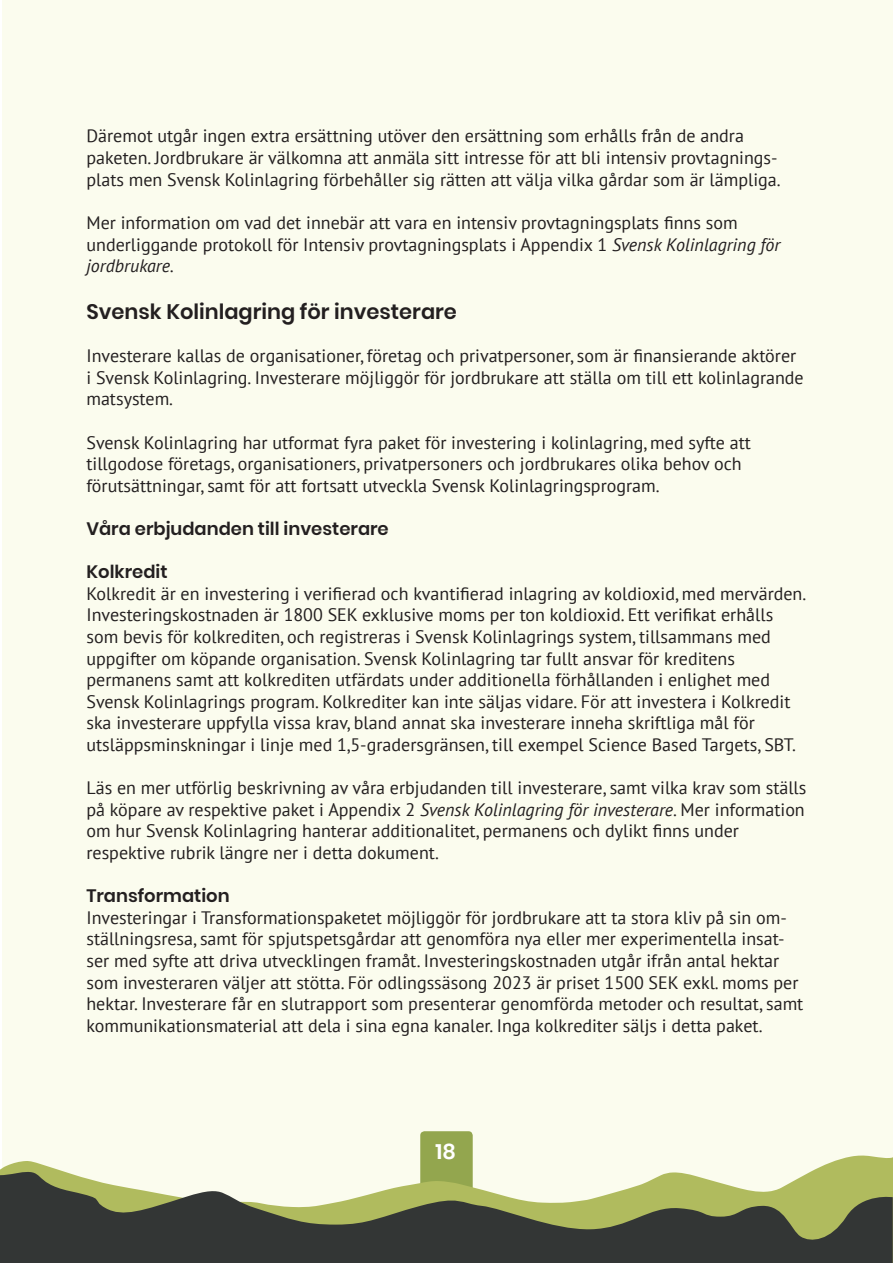
<style>
.page{position:relative;width:893px;height:1263px;background:#fff}
.page>*{position:absolute;margin:0;border:0;box-sizing:border-box;transform-origin:0 0}
.t1{font:600 21px "Poppins";color:#231f20}
.t2{font:600 21px "Poppins";color:#fff}
.t3{font:18px/21.6px "PT Sans";color:#231f20}
.t4{font:600 18px "Poppins";color:#231f20}
.s1{font-style:italic}
</style>
<div class="page">
<div style="left:2px;top:0;width:891px;height:1260px;background:#fbfcee"></div>
<div style="left:420px;top:1131px;width:53px;height:132px;background:#93a64e;border-radius:4px"></div>
<svg style="left:0;top:1155px;width:892px;height:17px"></svg>
<svg style="left:0;top:1172px;width:892px;height:91px;fill:#333635"></svg>
<svg style="left:892px;top:1157px;width:1px;height:106px"></svg>
<p class="t3" style="left:86px;top:125px;width:696px">Däremot utgår ingen extra ersättning utöver den ersättning som erhålls från de andra paketen. Jordbrukare är välkomna att anmäla sitt intresse för att bli intensiv provtagnings&shy;plats men Svensk Kolinlagring förbehåller sig rätten att välja vilka gårdar som är lämpliga.</p>
<p class="t3" style="left:86px;top:211px;width:695px">Mer information om vad det innebär att vara en intensiv provtagningsplats finns som underliggande protokoll för Intensiv provtagningsplats i Appendix 1 <span class="s1">Svensk Kolinlagring för jordbrukare.</span></p>
<p class="t1" style="left:86px;top:299px;width:372px">Svensk Kolinlagring för investerare</p>
<p class="t3" style="left:86px;top:345px;width:719px">Investerare kallas de organisationer, företag och privatpersoner, som är finansierande aktörer i Svensk Kolinlagring. Investerare möjliggör för jordbrukare att ställa om till ett kolinlagrande matsystem.</p>
<p class="t3" style="left:86px;top:431px;width:666px">Svensk Kolinlagring har utformat fyra paket för investering i kolinlagring, med syfte att tillgodose företags, organisationers, privatpersoners och jordbrukares olika behov och förutsättningar, samt för att fortsatt utveckla Svensk Kolinlagringsprogram.</p>
<p class="t4" style="left:86px;top:518px;width:304px">Våra erbjudanden till investerare</p>
<p class="t4" style="left:86px;top:561px;width:83px">Kolkredit</p>
<p class="t3" style="left:86px;top:582px;width:721px">Kolkredit är en investering i verifierad och kvantifierad inlagring av koldioxid, med mervärden.<br>Investeringskostnaden är 1800 SEK exklusive moms per ton koldioxid. Ett verifikat erhålls som bevis för kolkrediten, och registreras i Svensk Kolinlagrings system, tillsammans med uppgifter om köpande organisation. Svensk Kolinlagring tar fullt ansvar för kreditens permanens samt att kolkrediten utfärdats under additionella förhållanden i enlighet med Svensk Kolinlagrings program. Kolkrediter kan inte säljas vidare. För att investera i Kolkredit ska investerare uppfylla vissa krav, bland annat ska investerare inneha skriftliga mål för utsläppsminskningar i linje med 1,5-gradersgränsen, till exempel Science Based Targets, SBT.</p>
<p class="t3" style="left:86px;top:777px;width:721px">Läs en mer utförlig beskrivning av våra erbjudanden till investerare, samt vilka krav som ställs på köpare av respektive paket i Appendix 2 <span class="s1">Svensk Kolinlagring för investerare</span>. Mer information om hur Svensk Kolinlagring hanterar additionalitet, permanens och dylikt finns under respektive rubrik längre ner i detta dokument.</p>
<p class="t4" style="left:86px;top:885px;width:145px">Transformation</p>
<p class="t3" style="left:86px;top:906px;width:718px">Investeringar i Transformationspaketet möjliggör för jordbrukare att ta stora kliv på sin om&shy;ställningsresa, samt för spjutspetsgårdar att genomföra nya eller mer experimentella insat&shy;ser med syfte att driva utvecklingen framåt. Investeringskostnaden utgår ifrån antal hektar som investeraren väljer att stötta. För odlingssäsong 2023 är priset 1500 SEK exkl. moms per hektar. Investerare får en slutrapport som presenterar genomförda metoder och resultat, samt kommunikationsmaterial att dela i sina egna kanaler. Inga kolkrediter säljs i detta paket.</p>
<p class="t2" style="left:436px;top:1140px;width:22px">18</p>
</div>
